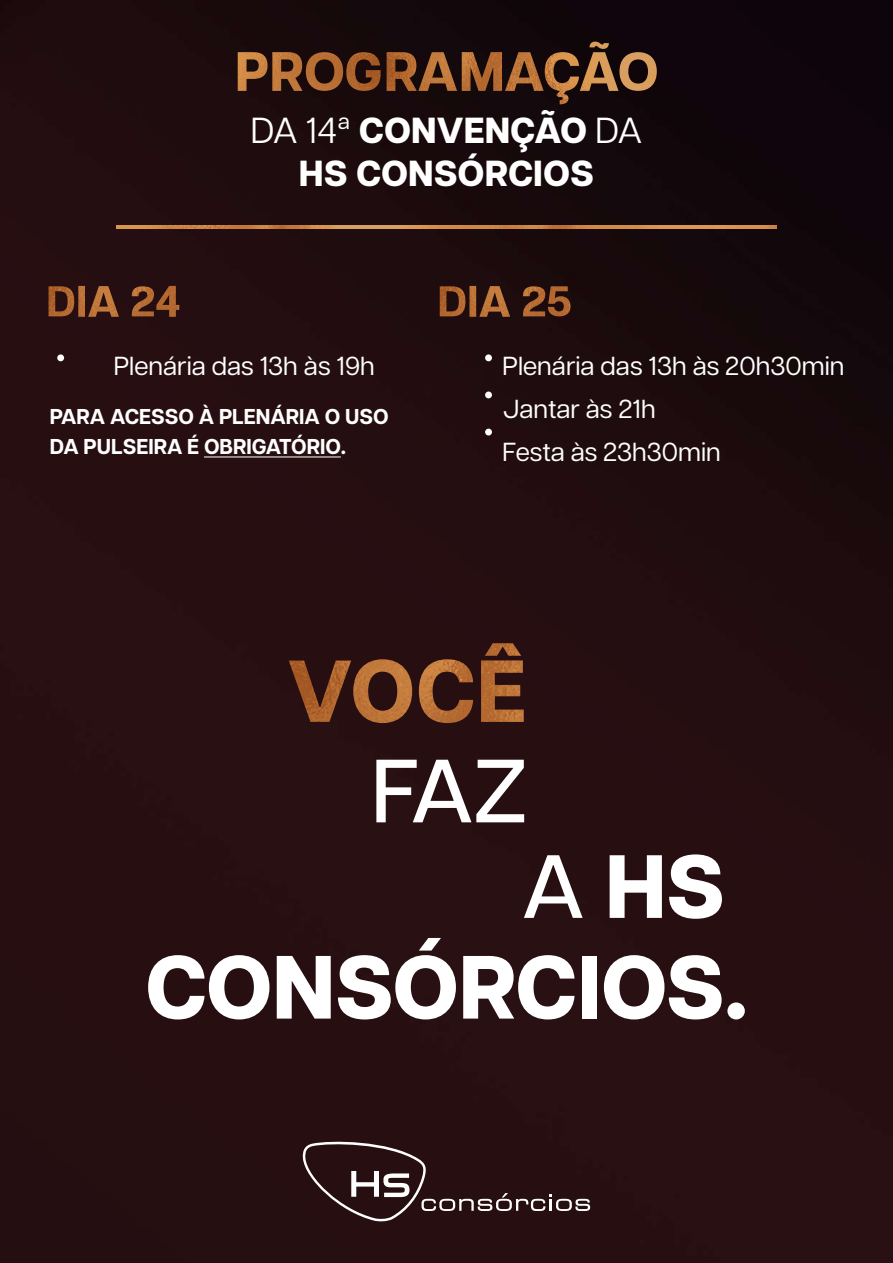
<style>
.page{position:relative;width:893px;height:1263px;background:#fff}
.page>*{position:absolute;margin:0;border:0;box-sizing:border-box;transform-origin:0 0}
.t1{font:800 36.15px/43.3px "Articulat CF";color:#fff;text-align:center}
.t2{font:26.1px/42.8px "Articulat CF";color:#fff}
.t3{font:700 21.45px/30.8px "Articulat CF";color:#fff}
.s1{font-weight:400}
</style>
<div class="page">
<img style="left:0;top:0;width:893px;height:1263px">
<img style="left:116px;top:226px;width:661px;height:3px">
<img style="left:238px;top:42px;width:419px;height:62px">
<div style="left:57px;top:354px;width:7px;height:7px;background:#fff;border-radius:50%"></div>
<div style="left:485px;top:354px;width:7px;height:7px;background:#fff;border-radius:50%"></div>
<div style="left:485px;top:391px;width:7px;height:7px;background:#fff;border-radius:50%"></div>
<img style="left:49px;top:286px;width:130px;height:31px">
<hr style="left:204px;top:456px;width:137px;height:1px;background:#fff">
<img style="left:440px;top:286px;width:130px;height:31px">
<div style="left:485px;top:429px;width:7px;height:6px;background:#fff;border-radius:50%"></div>
<svg style="left:302px;top:1140px;width:288px;height:82px;background:#3b2427"></svg>
<img style="left:289px;top:643px;width:235px;height:80px">
<svg style="left:376px;top:760px;width:148px;height:62px"></svg>
<svg style="left:524px;top:855px;width:59px;height:63px"></svg>
<svg style="left:610px;top:855px;width:52px;height:63px"></svg>
<svg style="left:669px;top:854px;width:53px;height:65px"></svg>
<svg style="left:148px;top:955px;width:121px;height:64px"></svg>
<svg style="left:277px;top:956px;width:54px;height:62px"></svg>
<svg style="left:338px;top:938px;width:118px;height:81px"></svg>
<svg style="left:463px;top:955px;width:111px;height:64px"></svg>
<div style="left:582px;top:956px;width:15px;height:62px;background:#fff"></div>
<svg style="left:604px;top:955px;width:118px;height:64px"></svg>
<div style="left:727px;top:1002px;width:18px;height:17px;background:#fff;border-radius:50%"></div>
<h1 class="t1" style="left:251px;top:108px;width:393px"><span class="s1">DA 14ª</span> CONVENÇÃO <span class="s1">DA<br></span>HS CONSÓRCIOS</h1>
<p class="t2" style="left:114px;top:343px;width:263px">Plenária das 13h às 19h</p>
<p class="t3" style="left:50px;top:400px;width:340px">PARA ACESSO À PLENÁRIA O USO<br>DA PULSEIRA É OBRIGATÓRIO.</p>
<p class="t2" style="left:503px;top:343px;width:343px">Plenária das 13h às 20h30min<br>Jantar às 21h<br>Festa às 23h30min</p>
</div>
